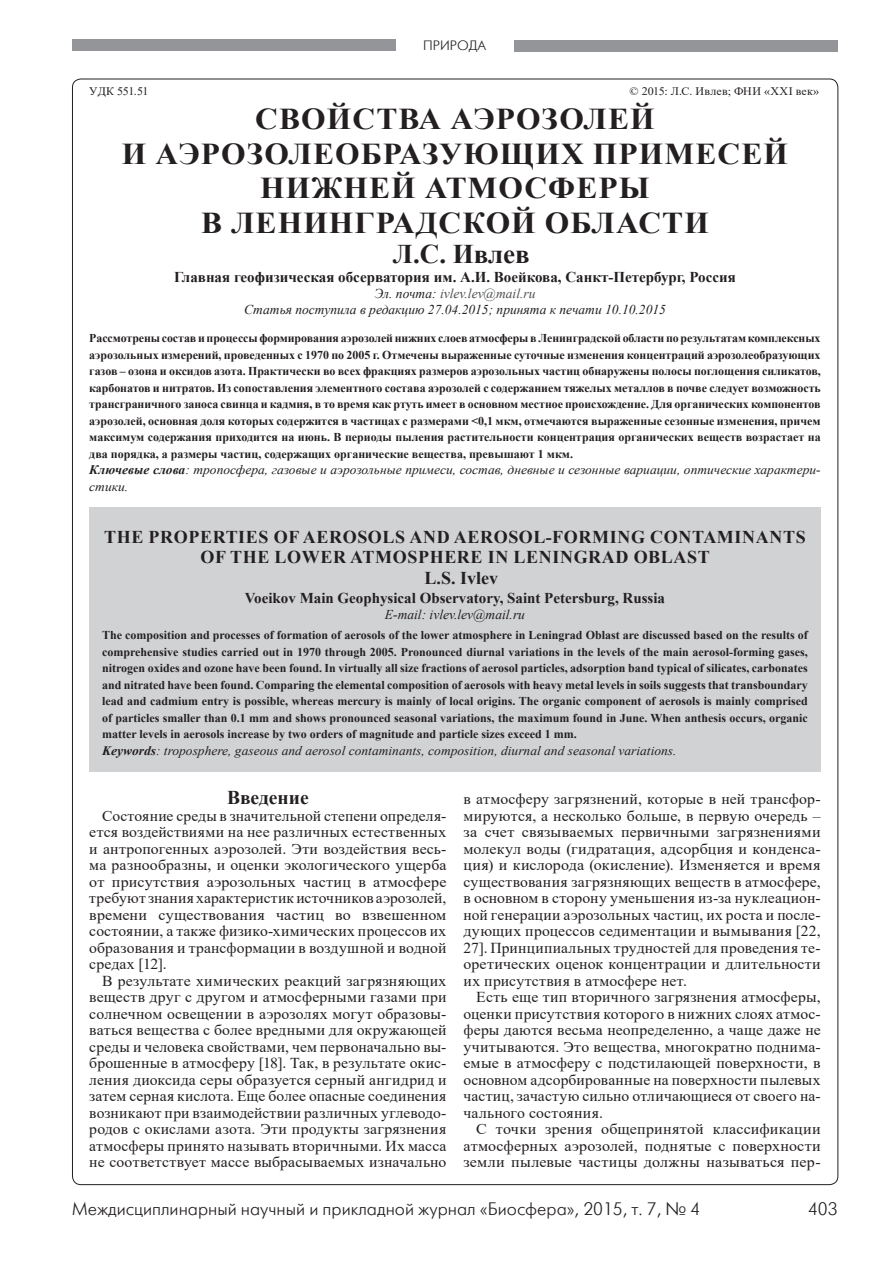
<style>
.page{position:relative;width:893px;height:1263px;background:#fff}
.page>*{position:absolute;margin:0;border:0;box-sizing:border-box;transform-origin:0 0}
.t1{font:700 30.3px/34.5px "Times New Roman";letter-spacing:.035em;color:#231f20;text-align:center;scale:1.04 1}
.t2{font:700 27px "Times New Roman";color:#231f20}
.t3{font:700 19.5px "Times New Roman";color:#231f20}
.t4{font:700 18px "Times New Roman";letter-spacing:.035em;color:#231f20}
.t5{font:18px "Futuris Light C";color:#231f20}
.t6{font:15.15px/16.5px "Times New Roman";letter-spacing:.01em;color:#231f20;text-align:justify;scale:1.04 1}
.t7{font:15.15px/16.5px "Times New Roman";letter-spacing:.01em;color:#231f20;text-align:justify;scale:1.05 1}
.t8{font:15.15px/16.5px "Times New Roman";letter-spacing:.01em;color:#231f20;text-align:justify}
.t9{font:15.15px/16.5px "Times New Roman";letter-spacing:.01em;color:#231f20;text-align:justify;scale:1.06 1}
.t10{font:700 15px "Times New Roman";color:#231f20}
.t11{font:italic 13.5px/16.2px "Times New Roman";color:#231f20;text-align:center}
.t12{font:13.5px "Futuris Light C";color:#231f20}
.t13{font:italic 12.9px/16.5px "Times New Roman";color:#231f20;scale:1.04 1}
.t14{font:700 12px/16.5px "Times New Roman";color:#231f20;text-align:justify}
.t15{font:11.55px "Times New Roman";letter-spacing:.01em;color:#231f20;scale:1.04 1}
.s1{color:#4d4f51}
.s2{font-weight:700}
</style>
<div class="page">
<div style="left:89px;top:508px;width:732px;height:264px;background:#d1d2d4"></div>
<div style="left:72px;top:40px;width:323px;height:11px;background:#939598"></div>
<div style="left:514px;top:40px;width:324px;height:12px;background:#939598"></div>
<p class="t12" style="left:423px;top:38px;width:65px">ПРИРОДА</p>
<p class="t15" style="left:89px;top:82px;width:58px">УДК 551.51</p>
<p class="t15" style="left:629px;top:82px;width:184px">© 2015: Л.С. Ивлев; ФНИ «XXI век»</p>
<h1 class="t1" style="left:122px;top:101px;width:642px">СВОЙСТВА АЭРОЗОЛЕЙ<br>И АЭРОЗОЛЕОБРАЗУЮЩИХ ПРИМЕСЕЙ<br>НИЖНЕЙ АТМОСФЕРЫ<br>В ЛЕНИНГРАДСКОЙ ОБЛАСТИ</h1>
<h2 class="t2" style="left:393px;top:234px;width:138px">Л.С. Ивлев</h2>
<p class="t10" style="left:174px;top:266px;width:563px">Главная геофизическая обсерватория им. А.И. Воейкова, Санкт-Петербург, Россия</p>
<p class="t11" style="left:244px;top:285px;width:423px">Эл. почта: <span class="s1">ivlev.lev@mail.ru<br></span>Статья поступила в редакцию 27.04.2015; принята к печати 10.10.2015</p>
<p class="t14" style="left:89px;top:329px;width:733px">Рассмотрены состав и процессы формирования аэрозолей нижних слоев атмосферы в Ленинградской области по результатам комплексных аэрозольных измерений, проведенных с 1970 по 2005 г. Отмечены выраженные суточные изменения концентраций аэрозолеобразующих газов – озона и оксидов азота. Практически во всех фракциях размеров аэрозольных частиц обнаружены полосы поглощения силикатов, карбонатов и нитратов. Из сопоставления элементного состава аэрозолей с содержанием тяжелых металлов в почве следует возможность трансграничного заноса свинца и кадмия, в то время как ртуть имеет в основном местное происхождение. Для органических компонентов аэрозолей, основная доля которых содержится в частицах с размерами &lt;0,1 мкм, отмечаются выраженные сезонные изменения, причем максимум содержания приходится на июнь. В периоды пыления растительности концентрация органических веществ возрастает на два порядка, а размеры частиц, содержащих органические вещества, превышают 1 мкм.</p>
<p class="t13" style="left:89px;top:461px;width:705px"><span class="s2">Ключевые слова</span>: тропосфера, газовые и аэрозольные примеси, состав, дневные и сезонные вариации, оптические характери&shy;стики.</p>
<h3 class="t4" style="left:104px;top:524px;width:703px">THE PROPERTIES OF AEROSOLS AND AEROSOL-FORMING CONTAMINANTS</h3>
<h3 class="t4" style="left:200px;top:543px;width:511px">OF THE LOWER ATMOSPHERE IN LENINGRAD OBLAST</h3>
<h3 class="t4" style="left:425px;top:564px;width:75px">L.S. Ivlev</h3>
<p class="t10" style="left:245px;top:587px;width:422px">Voeikov Main Geophysical Observatory, Saint Petersburg, Russia</p>
<p class="t11" style="left:385px;top:606px;width:142px">E-mail: ivlev.lev@mail.ru</p>
<p class="t14" style="left:102px;top:626px;width:707px">The composition and processes of formation of aerosols of the lower atmosphere in Leningrad Oblast are discussed based on the results of comprehensive studies carried out in 1970 through 2005. Pronounced diurnal variations in the levels of the main aerosol-forming gases, nitrogen oxides and ozone have been found. In virtually all size fractions of aerosol particles, adsorption band typical of silicates, carbonates and nitrated have been found. Comparing the elemental composition of aerosols with heavy metal levels in soils suggests that transboundary lead and cadmium entry is possible, whereas mercury is mainly of local origins. The organic component of aerosols is mainly comprised of particles smaller than 0.1 mm and shows pronounced seasonal variations, the maximum found in June. When anthesis occurs, organic matter levels in aerosols increase by two orders of magnitude and particle sizes exceed 1 mm.</p>
<p class="t13" style="left:102px;top:742px;width:554px"><span class="s2">Keywords</span>: troposphere, gaseous and aerosol contaminants, composition, diurnal and seasonal variations.</p>
<h3 class="t3" style="left:227px;top:783px;width:83px">Введение</h3>
<p class="t8" style="left:89px;top:807px;width:359px;text-indent:13px">Состояние среды в значительной степени определя&shy;ется воздействиями на нее различных естественных и антропогенных аэрозолей. Эти воздействия весь&shy;ма разнообразны, и оценки экологического ущерба от присутствия аэрозольных частиц в атмосфере требуют знания характеристик источников аэрозолей, времени существования частиц во взвешенном состоянии, а также физико-химических процессов их образования и трансформации в воздушной и водной средах [12].</p>
<p class="t7" style="left:89px;top:972px;width:342px;text-indent:13px">В результате химических реакций загрязняющих веществ друг с другом и атмосферными газами при солнечном освещении в аэрозолях могут образовы&shy;ваться вещества с более вредными для окружающей среды и человека свойствами, чем первоначально вы&shy;брошенные в атмосферу [18]. Так, в результате окис&shy;ления диоксида серы образуется серный ангидрид и затем серная кислота. Еще более опасные соединения возникают при взаимодействии различных углеводо&shy;родов с окислами азота. Эти продукты загрязнения атмосферы принято называть вторичными. Их масса не соответствует массе выбрасываемых изначально</p>
<p class="t6" style="left:463px;top:790px;width:345px">в атмосферу загрязнений, которые в ней трансфор&shy;мируются, а несколько больше, в первую очередь – за счет связываемых первичными загрязнениями молекул воды (гидратация, адсорбция и конденса&shy;ция) и кислорода (окисление). Изменяется и время существования загрязняющих веществ в атмосфере, в основном в сторону уменьшения из-за нуклеацион&shy;ной генерации аэрозольных частиц, их роста и после&shy;дующих процессов седиментации и вымывания [22, 27]. Принципиальных трудностей для проведения те&shy;оретических оценок концентрации и длительности их присутствия в атмосфере нет.</p>
<p class="t6" style="left:463px;top:988px;width:345px;text-indent:13px">Есть еще тип вторичного загрязнения атмосферы, оценки присутствия которого в нижних слоях атмос&shy;феры даются весьма неопределенно, а чаще даже не учитываются. Это вещества, многократно поднима&shy;емые в атмосферу с подстилающей поверхности, в основном адсорбированные на поверхности пылевых частиц, зачастую сильно отличающиеся от своего на&shy;чального состояния.</p>
<p class="t9" style="left:463px;top:1120px;width:338px;text-indent:13px">С точки зрения общепринятой классификации атмосферных аэрозолей, поднятые с поверхности земли пылевые частицы должны называться пер-</p>
<h3 class="t5" style="left:72px;top:1200px;width:630px">Междисциплинарный научный и прикладной журнал «Биосфера», 2015, т. 7, № 4</h3>
<h3 class="t5" style="left:808px;top:1200px;width:31px">403</h3>
</div>
